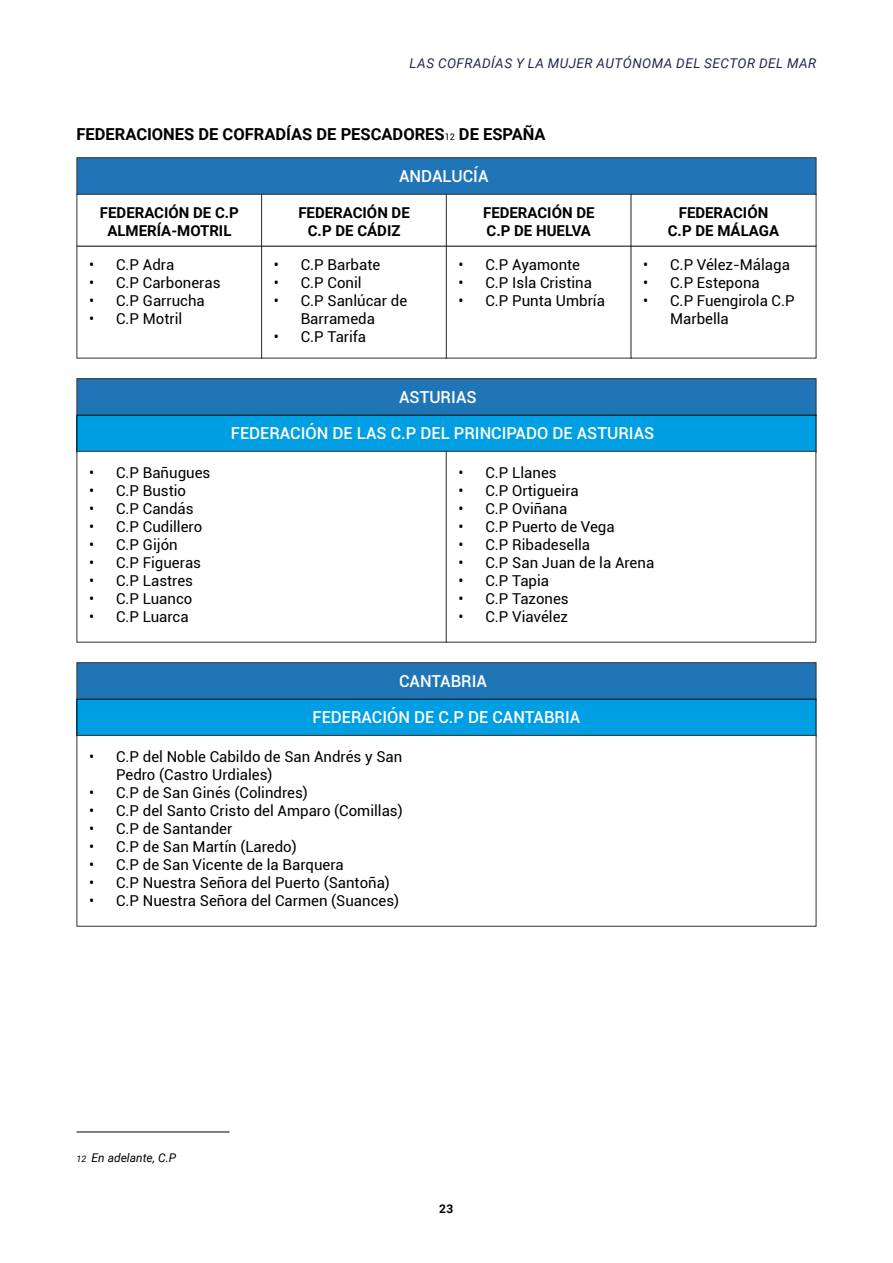
<style>
.page{position:relative;width:893px;height:1263px;background:#fff}
.page>*{position:absolute;margin:0;border:0;box-sizing:border-box;transform-origin:0 0}
.t1{font:500 16.5px "Roboto";color:#fff}
.t2{font:700 16.5px "Roboto";color:#000}
.t3{font:15px/18px "Roboto";color:#000}
.t4{font:700 15px/18px "Roboto";color:#000;text-align:center}
.t5{font:italic 13.5px "Roboto";letter-spacing:.035em;color:#242854}
.t6{font:italic 12px "Roboto";color:#000}
.t7{font:700 12px "Roboto";color:#020203}
.s1{font-weight:400;font-size:9px}
.s2{font-size:9px}
</style>
<div class="page">
<div style="left:77px;top:157px;width:739px;height:38px;background:#1f75b6;border:1px solid #333232"></div>
<div style="left:77px;top:378px;width:739px;height:38px;background:#1f75b6;border:1px solid #333232"></div>
<div style="left:77px;top:662px;width:739px;height:38px;background:#1f75b6;border:1px solid #333232"></div>
<div style="left:77px;top:415px;width:739px;height:37px;background:#009fe3"></div>
<div style="left:77px;top:699px;width:739px;height:37px;background:#009fe3"></div>
<div style="left:77px;top:699px;width:739px;height:37px;border:1px solid #000"></div>
<div style="left:77px;top:194px;width:185px;height:164px;background:#fff;border:1px solid #333232"></div>
<div style="left:77px;top:451px;width:370px;height:191px;background:#fff;border:1px solid #333232"></div>
<div style="left:77px;top:735px;width:739px;height:192px;background:#fff;border:1px solid #333232"></div>
<div style="left:261px;top:194px;width:186px;height:164px;background:#fff;border:1px solid #333232"></div>
<div style="left:446px;top:194px;width:186px;height:164px;background:#fff;border:1px solid #333232"></div>
<div style="left:631px;top:194px;width:185px;height:164px;background:#fff"></div>
<div style="left:446px;top:451px;width:370px;height:191px;background:#fff;border:1px solid #333232"></div>
<hr style="left:77px;top:246px;width:739px;height:1px;background:#000">
<hr style="left:77px;top:1131px;width:153px;height:1px;background:#000">
<p class="t5" style="left:410px;top:54px;width:408px">LAS COFRADÍAS Y LA MUJER AUTÓNOMA DEL SECTOR DEL MAR</p>
<p class="t2" style="left:77px;top:123px;width:471px">FEDERACIONES DE COFRADÍAS DE PESCADORES<span class="s1">12</span> DE ESPAÑA</p>
<p class="t1" style="left:399px;top:164px;width:91px">ANDALUCÍA</p>
<p class="t4" style="left:100px;top:203px;width:140px">FEDERACIÓN DE C.P<br>ALMERÍA-MOTRIL</p>
<p class="t4" style="left:298px;top:203px;width:113px">FEDERACIÓN DE<br>C.P DE CÁDIZ</p>
<p class="t4" style="left:483px;top:203px;width:113px;text-align:left">FEDERACIÓN DE<br>C.P DE HUELVA</p>
<p class="t4" style="left:668px;top:203px;width:113px">FEDERACIÓN<br>C.P DE MÁLAGA</p>
<p class="t3" style="left:89px;top:255px;width:87px">• C.P Adra</p>
<p class="t3" style="left:89px;top:273px;width:133px">• C.P Carboneras</p>
<p class="t3" style="left:89px;top:291px;width:117px">• C.P Garrucha</p>
<p class="t3" style="left:89px;top:309px;width:95px">• C.P Motril</p>
<p class="t3" style="left:643px;top:255px;width:148px">• C.P Vélez-Málaga</p>
<p class="t3" style="left:643px;top:273px;width:118px">• C.P Estepona</p>
<p class="t3" style="left:670px;top:291px;width:126px;text-indent:-27px">• C.P Fuengirola C.P<br>Marbella</p>
<p class="t3" style="left:274px;top:255px;width:108px">• C.P Barbate</p>
<p class="t3" style="left:274px;top:273px;width:89px">• C.P Conil</p>
<p class="t3" style="left:274px;top:291px;width:135px;text-align:center">• C.P Sanlúcar de<br>Barrameda</p>
<p class="t3" style="left:274px;top:327px;width:94px">• C.P Tarifa</p>
<p class="t3" style="left:458px;top:255px;width:123px">• C.P Ayamonte</p>
<p class="t3" style="left:458px;top:273px;width:135px">• C.P Isla Cristina</p>
<p class="t3" style="left:458px;top:291px;width:148px">• C.P Punta Umbría</p>
<p class="t1" style="left:399px;top:385px;width:79px">ASTURIAS</p>
<p class="t3" style="left:89px;top:463px;width:123px">• C.P Bañugues</p>
<p class="t3" style="left:89px;top:481px;width:99px">• C.P Bustio</p>
<p class="t3" style="left:89px;top:499px;width:106px">• C.P Candás</p>
<p class="t3" style="left:89px;top:517px;width:115px">• C.P Cudillero</p>
<p class="t3" style="left:89px;top:535px;width:90px">• C.P Gijón</p>
<p class="t3" style="left:89px;top:553px;width:114px">• C.P Figueras</p>
<p class="t3" style="left:89px;top:571px;width:105px">• C.P Lastres</p>
<p class="t3" style="left:89px;top:589px;width:105px">• C.P Luanco</p>
<p class="t3" style="left:89px;top:607px;width:101px">• C.P Luarca</p>
<p class="t1" style="left:231px;top:422px;width:425px">FEDERACIÓN DE LAS C.P DEL PRINCIPADO DE ASTURIAS</p>
<p class="t3" style="left:458px;top:463px;width:100px">• C.P Llanes</p>
<p class="t3" style="left:458px;top:481px;width:122px">• C.P Ortigueira</p>
<p class="t3" style="left:458px;top:499px;width:110px">• C.P Oviñana</p>
<p class="t3" style="left:458px;top:517px;width:158px">• C.P Puerto de Vega</p>
<p class="t3" style="left:458px;top:535px;width:133px">• C.P Ribadesella</p>
<p class="t3" style="left:458px;top:553px;width:197px">• C.P San Juan de la Arena</p>
<p class="t3" style="left:458px;top:571px;width:92px">• C.P Tapia</p>
<p class="t3" style="left:458px;top:589px;width:112px">• C.P Tazones</p>
<p class="t3" style="left:458px;top:607px;width:111px">• C.P Viavélez</p>
<p class="t1" style="left:399px;top:669px;width:89px">CANTABRIA</p>
<p class="t1" style="left:313px;top:706px;width:269px">FEDERACIÓN DE C.P DE CANTABRIA</p>
<p class="t3" style="left:116px;top:747px;width:288px;text-indent:-27px">• C.P del Noble Cabildo de San Andrés y San<br>Pedro (Castro Urdiales)</p>
<p class="t3" style="left:89px;top:783px;width:220px">• C.P de San Ginés (Colindres)</p>
<p class="t3" style="left:89px;top:801px;width:315px">• C.P del Santo Cristo del Amparo (Comillas)</p>
<p class="t3" style="left:89px;top:819px;width:145px">• C.P de Santander</p>
<p class="t3" style="left:89px;top:837px;width:209px">• C.P de San Martín (Laredo)</p>
<p class="t3" style="left:89px;top:855px;width:256px">• C.P de San Vicente de la Barquera</p>
<p class="t3" style="left:89px;top:873px;width:302px">• C.P Nuestra Señora del Puerto (Santoña)</p>
<p class="t3" style="left:89px;top:891px;width:312px">• C.P Nuestra Señora del Carmen (Suances)</p>
<p class="t6" style="left:77px;top:1150px;width:101px"><span class="s2">12</span> En adelante, C.P</p>
<p class="t7" style="left:439px;top:1200px;width:16px">23</p>
</div>
